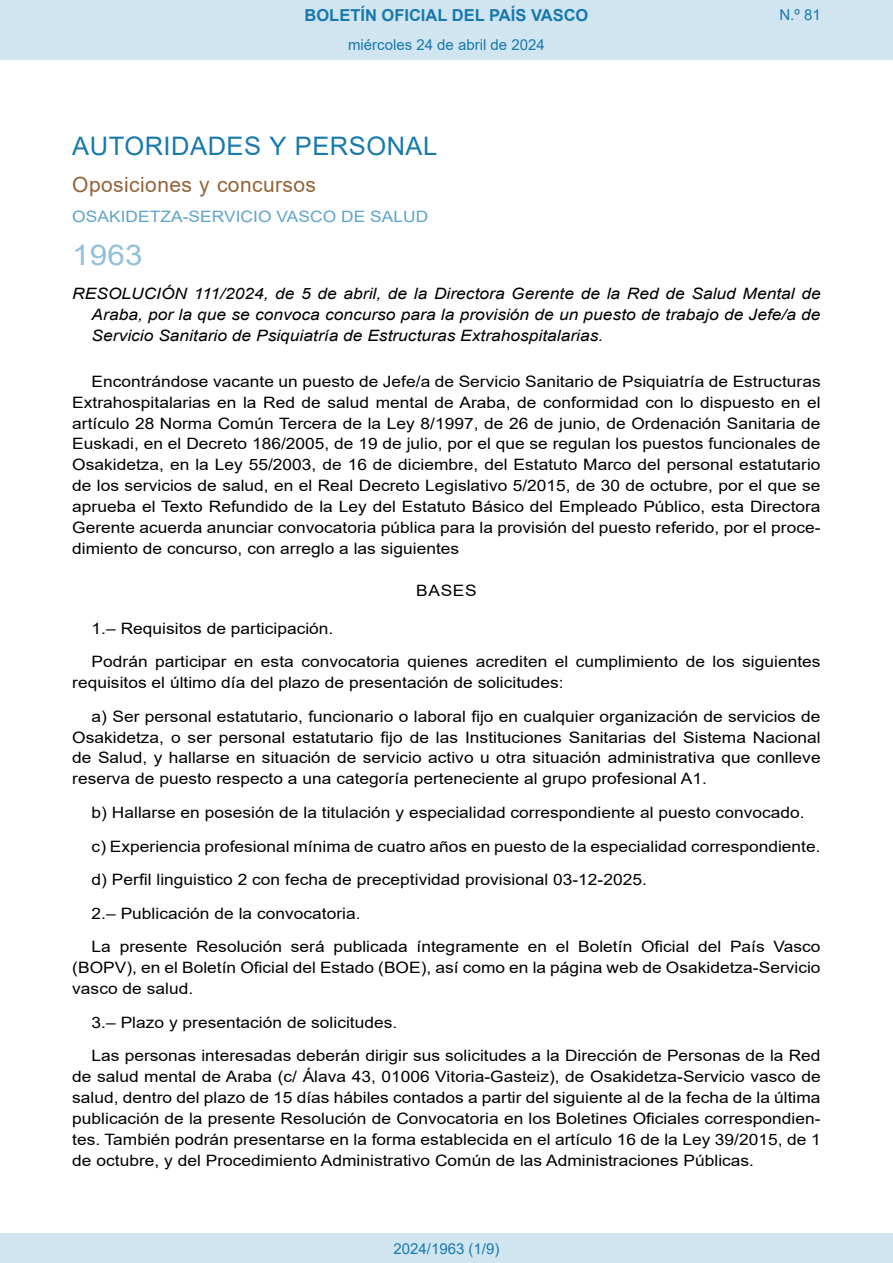
<style>
.page{position:relative;width:893px;height:1263px;background:#fff}
.page>*{position:absolute;margin:0;border:0;box-sizing:border-box;transform-origin:0 0}
.BOPVOrden{font:28.5px "Arial";color:#90c0db;scale:1.11 1}
.BOPVSeccion{font:25.5px "Arial";letter-spacing:.02em;color:#1879ad}
.BOPVSubseccion{font:21px "Arial";letter-spacing:.02em;color:#956338}
.t1{font:700 16.5px "Arial";color:#1879ad}
.BOPVDetalle{font:15.6px/20.9px "Arial";color:#000;text-align:justify;scale:1.11 1}
.BOPVTitulo{font:italic 15.6px/20.9px "Arial";color:#000;text-align:justify;scale:1.11 1}
.BOPVOrganismo{font:15.6px "Arial";letter-spacing:.005em;color:#5ea4ca;scale:1.11 1}
.BOPVClave{font:15.6px "Arial";letter-spacing:.035em;color:#000;scale:1.11 1}
.Paginacion_Centro{font:15px "Arial";color:#1879ad}
</style>
<div class="page">
<div style="left:0;top:0;width:893px;height:60px;background:#d0e5f0"></div>
<div style="left:0;top:1233px;width:893px;height:30px;background:#d0e5f0"></div>
<p class="t1" style="left:305px;top:3px;width:285px">BOLETÍN OFICIAL DEL PAÍS VASCO</p>
<p class="Paginacion_Centro" style="left:348px;top:35px;width:198px">miércoles 24 de abril de 2024</p>
<p class="Paginacion_Centro" style="left:779px;top:5px;width:43px">N.º 81</p>
<p class="BOPVSeccion" style="left:72px;top:128px;width:366px">AUTORIDADES Y PERSONAL</p>
<p class="BOPVSubseccion" style="left:72px;top:171px;width:245px">Oposiciones y concursos</p>
<p class="BOPVOrganismo" style="left:72px;top:206px;width:322px">OSAKIDETZA-SERVICIO VASCO DE SALUD</p>
<p class="BOPVOrden" style="left:72px;top:236px;width:65px">1963</p>
<p class="BOPVTitulo" style="left:92px;top:283px;width:658px;text-indent:-19px">RESOLUCIÓN 111/2024, de 5 de abril, de la Directora Gerente de la Red de Salud Mental de Araba, por la que se convoca concurso para la provisión de un puesto de trabajo de Jefe/a de Servicio Sanitario de Psiquiatría de Estructuras Extrahospitalarias.</p>
<p class="BOPVDetalle" style="left:72px;top:371px;width:676px;text-indent:19px">Encontrándose vacante un puesto de Jefe/a de Servicio Sanitario de Psiquiatría de Estructuras Extrahospitalarias en la Red de salud mental de Araba, de conformidad con lo dispuesto en el artículo 28 Norma Común Tercera de la Ley 8/1997, de 26 de junio, de Ordenación Sanitaria de Euskadi, en el Decreto 186/2005, de 19 de julio, por el que se regulan los puestos funcionales de Osakidetza, en la Ley 55/2003, de 16 de diciembre, del Estatuto Marco del personal estatutario de los servicios de salud, en el Real Decreto Legislativo 5/2015, de 30 de octubre, por el que se aprueba el Texto Refundido de la Ley del Estatuto Básico del Empleado Público, esta Directora Gerente acuerda anunciar convocatoria pública para la provisión del puesto referido, por el proce&shy;dimiento de concurso, con arreglo a las siguientes</p>
<p class="BOPVClave" style="left:416px;top:580px;width:56px">BASES</p>
<p class="BOPVDetalle" style="left:92px;top:618px;width:219px">1.– Requisitos de participación.</p>
<p class="BOPVDetalle" style="left:72px;top:651px;width:676px;text-indent:19px">Podrán participar en esta convocatoria quienes acrediten el cumplimiento de los siguientes requisitos el último día del plazo de presentación de solicitudes:</p>
<p class="BOPVDetalle" style="left:72px;top:706px;width:676px;text-indent:19px">a) Ser personal estatutario, funcionario o laboral fijo en cualquier organización de servicios de Osakidetza, o ser personal estatutario fijo de las Instituciones Sanitarias del Sistema Nacional de Salud, y hallarse en situación de servicio activo u otra situación administrativa que conlleve reserva de puesto respecto a una categoría perteneciente al grupo profesional A1.</p>
<p class="BOPVDetalle" style="left:92px;top:802px;width:644px">b) Hallarse en posesión de la titulación y especialidad correspondiente al puesto convocado.</p>
<p class="BOPVDetalle" style="left:92px;top:835px;width:658px">c) Experiencia profesional mínima de cuatro años en puesto de la especialidad correspondiente.</p>
<p class="BOPVDetalle" style="left:92px;top:869px;width:502px">d) Perfil linguistico 2 con fecha de preceptividad provisional 03-12-2025.</p>
<p class="BOPVDetalle" style="left:92px;top:903px;width:244px">2.– Publicación de la convocatoria.</p>
<p class="BOPVDetalle" style="left:72px;top:936px;width:676px;text-indent:19px">La presente Resolución será publicada íntegramente en el Boletín Oficial del País Vasco (BOPV), en el Boletín Oficial del Estado (BOE), así como en la página web de Osakidetza-Servicio vasco de salud.</p>
<p class="BOPVDetalle" style="left:92px;top:1012px;width:277px">3.– Plazo y presentación de solicitudes.</p>
<p class="BOPVDetalle" style="left:72px;top:1045px;width:676px;text-indent:19px">Las personas interesadas deberán dirigir sus solicitudes a la Dirección de Personas de la Red de salud mental de Araba (c/ Álava 43, 01006 Vitoria-Gasteiz), de Osakidetza-Servicio vasco de salud, dentro del plazo de 15 días hábiles contados a partir del siguiente al de la fecha de la última publicación de la presente Resolución de Convocatoria en los Boletines Oficiales correspondien&shy;tes. También podrán presentarse en la forma establecida en el artículo 16 de la Ley 39/2015, de 1 de octubre, y del Procedimiento Administrativo Común de las Administraciones Públicas.</p>
<p class="Paginacion_Centro" style="left:393px;top:1238px;width:107px">2024/1963 (1/9)</p>
</div>
